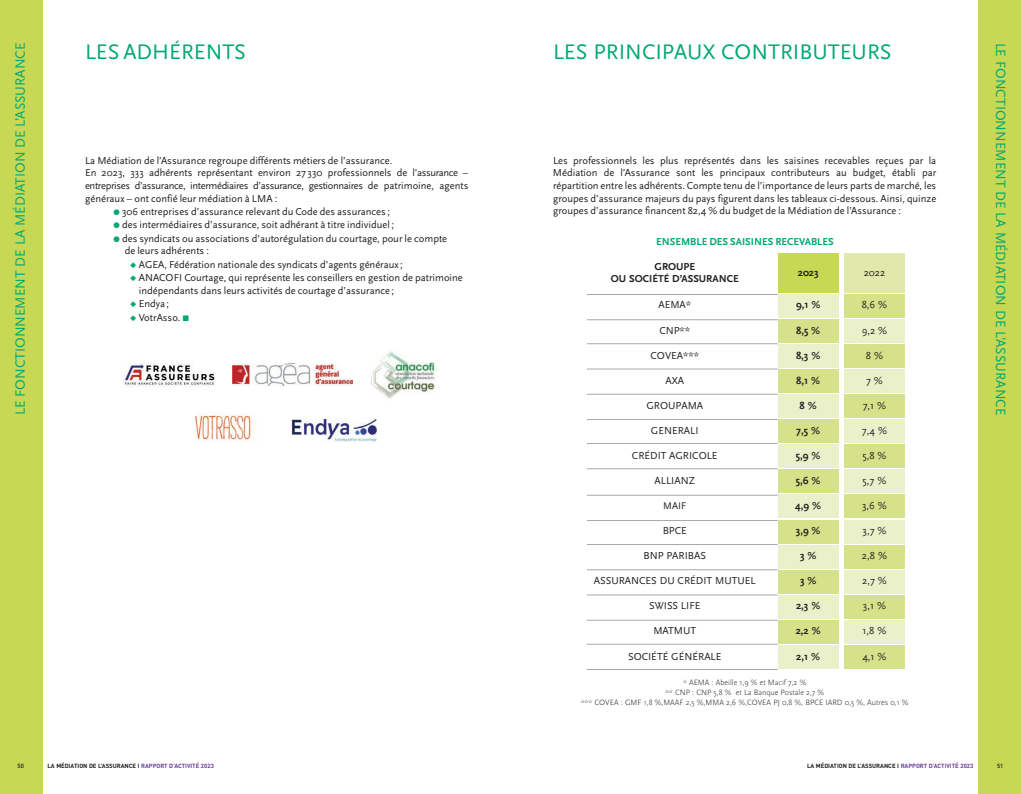
<style>
.page{position:relative;width:1021px;height:794px;background:#fff}
.page>*{position:absolute;margin:0;border:0;box-sizing:border-box;transform-origin:0 0}
.t1{font:22px "Scala Sans";color:#00a874}
.t2{font:14px "Scala Sans";color:#00a874}
.t3{font:10.6px "Scala Sans";color:#231f20}
.t4{font:700 10.6px "Scala Sans";color:#231f20}
.t5{font:10.5px/12.6px "Scala Sans";color:#231f20}
.t6{font:700 10.5px/12.6px "Scala Sans";color:#231f20;text-align:center}
.t7{font:700 10.5px "Scala Sans";color:#00a874}
.t8{font:10.1px "Scala Sans";color:#231f20}
.t9{font:300 8px/9.6px "Scala Sans";color:#231f20;text-align:center}
.t10{font:700 6px "DIN";color:#231f20}
.t11{font:500 6px "DIN";color:#231f20}
.s1{color:#00a874}
.s2{color:#6b3e98}
</style>
<div class="page">
<div style="left:844px;top:294px;width:60px;height:24px;background:#d6e289"></div>
<div style="left:844px;top:319px;width:60px;height:24px;background:#eaf1ca"></div>
<div style="left:844px;top:344px;width:60px;height:24px;background:#d6e289"></div>
<div style="left:844px;top:369px;width:60px;height:24px;background:#eaf1ca"></div>
<div style="left:844px;top:419px;width:60px;height:24px;background:#eaf1ca"></div>
<div style="left:844px;top:394px;width:60px;height:24px;background:#d6e289"></div>
<div style="left:844px;top:444px;width:60px;height:24px;background:#d6e289"></div>
<div style="left:844px;top:253px;width:60px;height:40px;background:#e0e9a9"></div>
<div style="left:844px;top:469px;width:60px;height:24px;background:#eaf1ca"></div>
<div style="left:844px;top:494px;width:60px;height:24px;background:#d6e289"></div>
<div style="left:844px;top:520px;width:60px;height:23px;background:#eaf1ca"></div>
<div style="left:844px;top:545px;width:60px;height:23px;background:#d6e289"></div>
<div style="left:844px;top:595px;width:60px;height:23px;background:#d6e289"></div>
<div style="left:844px;top:570px;width:60px;height:23px;background:#eaf1ca"></div>
<div style="left:844px;top:620px;width:60px;height:23px;background:#eaf1ca"></div>
<div style="left:844px;top:645px;width:60px;height:24px;background:#d6e289"></div>
<div style="left:777px;top:294px;width:61px;height:24px;background:#eaf1ca"></div>
<div style="left:777px;top:319px;width:61px;height:24px;background:#d6e289"></div>
<div style="left:777px;top:344px;width:61px;height:24px;background:#eaf1ca"></div>
<div style="left:777px;top:369px;width:61px;height:24px;background:#d6e289"></div>
<div style="left:777px;top:419px;width:61px;height:24px;background:#d6e289"></div>
<div style="left:777px;top:394px;width:61px;height:24px;background:#eaf1ca"></div>
<div style="left:777px;top:444px;width:61px;height:24px;background:#eaf1ca"></div>
<div style="left:777px;top:253px;width:61px;height:40px;background:#c6d854"></div>
<div style="left:777px;top:469px;width:61px;height:24px;background:#d6e289"></div>
<div style="left:777px;top:494px;width:61px;height:24px;background:#eaf1ca"></div>
<div style="left:777px;top:520px;width:61px;height:23px;background:#d6e289"></div>
<div style="left:777px;top:545px;width:61px;height:23px;background:#eaf1ca"></div>
<div style="left:777px;top:595px;width:61px;height:23px;background:#eaf1ca"></div>
<div style="left:777px;top:570px;width:61px;height:23px;background:#d6e289"></div>
<div style="left:777px;top:620px;width:61px;height:23px;background:#d6e289"></div>
<div style="left:777px;top:645px;width:61px;height:24px;background:#eaf1ca"></div>
<div style="left:0;top:0;width:43px;height:794px;background:#c6d854"></div>
<div style="left:978px;top:0;width:42px;height:794px;background:#c6d854"></div>
<img style="left:370px;top:351px;width:65px;height:48px">
<img style="left:124px;top:363px;width:92px;height:24px">
<img style="left:233px;top:364px;width:120px;height:21px">
<img style="left:195px;top:414px;width:56px;height:28px">
<img style="left:291px;top:418px;width:87px;height:24px">
<hr style="left:587px;top:294px;width:190px;height:1px;background:#a8a9ad">
<hr style="left:587px;top:319px;width:190px;height:1px;background:#a8a9ad">
<hr style="left:587px;top:343px;width:190px;height:1px;background:#a8a9ad">
<hr style="left:587px;top:369px;width:190px;height:1px;background:#a8a9ad">
<hr style="left:587px;top:394px;width:190px;height:1px;background:#a8a9ad">
<hr style="left:587px;top:419px;width:190px;height:1px;background:#a8a9ad">
<hr style="left:587px;top:443px;width:190px;height:1px;background:#a8a9ad">
<hr style="left:587px;top:468px;width:190px;height:1px;background:#a8a9ad">
<hr style="left:587px;top:495px;width:190px;height:1px;background:#a8a9ad">
<hr style="left:587px;top:520px;width:190px;height:1px;background:#a8a9ad">
<hr style="left:587px;top:544px;width:190px;height:1px;background:#a8a9ad">
<hr style="left:587px;top:569px;width:190px;height:1px;background:#a8a9ad">
<hr style="left:587px;top:595px;width:190px;height:1px;background:#a8a9ad">
<hr style="left:587px;top:620px;width:190px;height:1px;background:#a8a9ad">
<hr style="left:587px;top:644px;width:190px;height:1px;background:#a8a9ad">
<hr style="left:587px;top:669px;width:190px;height:1px;background:#a8a9ad">
<h1 class="t1" style="left:85px;top:38px;width:162px">LES ADHÉRENTS</h1>
<h1 class="t1" style="left:553px;top:38px;width:340px">LES PRINCIPAUX CONTRIBUTEURS</h1>
<h2 class="t2" style="left:12px;top:415px;width:374px;rotate:-90deg">LE FONCTIONNEMENT DE LA MÉDIATION DE L’ASSURANCE</h2>
<h2 class="t2" style="left:1009px;top:43px;width:374px;rotate:90deg">LE FONCTIONNEMENT DE LA MÉDIATION DE L’ASSURANCE</h2>
<p class="t5" style="left:85px;top:154px;width:385px">La Médiation de l’Assurance regroupe différents métiers de l’assurance.<br>En 2023, 333 adhérents représentant environ 27 330 professionnels de l’assurance – entreprises d’assurance, intermédiaires d’assurance, gestionnaires de patrimoine, agents généraux – ont confié leur médiation à LMA :</p>
<p class="t5" style="left:113px;top:205px;width:278px"><span class="s1">●</span> 306 entreprises d’assurance relevant du Code des assurances ;</p>
<p class="t5" style="left:113px;top:218px;width:282px"><span class="s1">●</span> des intermédiaires d’assurance, soit adhérant à titre individuel ;</p>
<p class="t5" style="left:125px;top:232px;width:324px;text-indent:-11px"><span class="s1">●</span> des syndicats ou associations d’autorégulation du courtage, pour le compte de leurs adhérents :</p>
<p class="t5" style="left:130px;top:258px;width:274px"><span class="s1">◆</span> AGEA, Fédération nationale des syndicats d’agents généraux ;</p>
<p class="t5" style="left:139px;top:271px;width:325px;text-indent:-9px"><span class="s1">◆</span> ANACOFI Courtage, qui représente les conseillers en gestion de patrimoine indépendants dans leurs activités de courtage d’assurance ;</p>
<p class="t5" style="left:130px;top:297px;width:41px"><span class="s1">◆</span> Endya ;</p>
<p class="t5" style="left:130px;top:311px;width:60px"><span class="s1">◆</span> VotrAsso. <span class="s1">■</span></p>
<p class="t5" style="left:553px;top:154px;width:385px;text-align:justify">Les professionnels les plus représentés dans les saisines recevables reçues par la Médiation de l’Assurance sont les principaux contributeurs au budget, établi par répartition entre les adhérents. Compte tenu de l’importance de leurs parts de marché, les groupes d’assurance majeurs du pays figurent dans les tableaux ci-dessous. Ainsi, quinze groupes d’assurance financent 82,4 % du budget de la Médiation de l’Assurance :</p>
<p class="t7" style="left:656px;top:235px;width:179px">ENSEMBLE DES SAISINES RECEVABLES</p>
<p class="t6" style="left:611px;top:260px;width:129px">GROUPE<br>OU SOCIÉTÉ D’ASSURANCE</p>
<p class="t6" style="left:797px;top:266px;width:22px">2023</p>
<p class="t5" style="left:863px;top:266px;width:23px">2022</p>
<p class="t3" style="left:861px;top:298px;width:27px">8,6 %</p>
<p class="t3" style="left:861px;top:324px;width:27px">9,2 %</p>
<p class="t3" style="left:865px;top:349px;width:19px">8 %</p>
<p class="t3" style="left:866px;top:374px;width:18px">7 %</p>
<p class="t4" style="left:796px;top:298px;width:26px">9,1 %</p>
<p class="t4" style="left:796px;top:324px;width:26px">8,5 %</p>
<p class="t4" style="left:796px;top:349px;width:26px">8,3 %</p>
<p class="t4" style="left:796px;top:374px;width:25px">8,1 %</p>
<p class="t3" style="left:658px;top:298px;width:34px">AEMA*</p>
<p class="t3" style="left:659px;top:324px;width:32px">CNP**</p>
<p class="t3" style="left:650px;top:349px;width:50px">COVEA***</p>
<p class="t3" style="left:665px;top:374px;width:20px">AXA</p>
<p class="t4" style="left:799px;top:399px;width:19px">8 %</p>
<p class="t3" style="left:862px;top:399px;width:25px">7,1 %</p>
<p class="t3" style="left:646px;top:399px;width:58px">GROUPAMA</p>
<p class="t3" style="left:651px;top:424px;width:49px">GENERALI</p>
<p class="t4" style="left:796px;top:424px;width:25px">7,5 %</p>
<p class="t3" style="left:862px;top:424px;width:26px">7,4 %</p>
<p class="t3" style="left:632px;top:449px;width:87px">CRÉDIT AGRICOLE</p>
<p class="t4" style="left:795px;top:449px;width:26px">5,9 %</p>
<p class="t3" style="left:862px;top:449px;width:26px">5,8 %</p>
<p class="t3" style="left:654px;top:474px;width:42px">ALLIANZ</p>
<p class="t8" style="left:663px;top:499px;width:25px">MAIF</p>
<p class="t3" style="left:662px;top:524px;width:26px">BPCE</p>
<p class="t3" style="left:643px;top:549px;width:64px">BNP PARIBAS</p>
<p class="t4" style="left:795px;top:474px;width:26px">5,6 %</p>
<p class="t4" style="left:795px;top:499px;width:27px">4,9 %</p>
<p class="t4" style="left:795px;top:524px;width:26px">3,9 %</p>
<p class="t4" style="left:800px;top:549px;width:18px">3 %</p>
<p class="t3" style="left:862px;top:474px;width:25px">5,7 %</p>
<p class="t3" style="left:862px;top:499px;width:26px">3,6 %</p>
<p class="t3" style="left:862px;top:524px;width:25px">3,7 %</p>
<p class="t3" style="left:862px;top:549px;width:27px">2,8 %</p>
<p class="t3" style="left:593px;top:574px;width:163px">ASSURANCES DU CRÉDIT MUTUEL</p>
<p class="t4" style="left:800px;top:574px;width:18px">3 %</p>
<p class="t3" style="left:862px;top:574px;width:26px">2,7 %</p>
<p class="t3" style="left:649px;top:599px;width:53px">SWISS LIFE</p>
<p class="t4" style="left:796px;top:599px;width:26px">2,3 %</p>
<p class="t3" style="left:862px;top:599px;width:25px">3,1 %</p>
<p class="t3" style="left:862px;top:624px;width:25px">1,8 %</p>
<p class="t4" style="left:795px;top:624px;width:26px">2,2 %</p>
<p class="t4" style="left:796px;top:650px;width:25px">2,1 %</p>
<p class="t3" style="left:653px;top:624px;width:44px">MATMUT</p>
<p class="t3" style="left:628px;top:650px;width:95px">SOCIÉTÉ GÉNÉRALE</p>
<p class="t3" style="left:862px;top:650px;width:26px">4,1 %</p>
<p class="t9" style="left:580px;top:678px;width:329px">* AEMA : Abeille 1,9 % et Macif 7,2 %<br>** CNP : CNP 5,8 % et La Banque Postale 2,7 %<br>*** COVEA : GMF 1,8 %,MAAF 2,5 %,MMA 2,6 %,COVEA PJ 0,8 %, BPCE IARD 0,5 %, Autres 0,1 %</p>
<p class="t11" style="left:17px;top:762px;width:8px">50</p>
<p class="t10" style="left:48px;top:762px;width:168px">LA MÉDIATION DE L’ASSURANCE I <span class="s2">RAPPORT D’ACTIVITÉ 2023</span></p>
<p class="t10" style="left:807px;top:762px;width:168px">LA MÉDIATION DE L’ASSURANCE I <span class="s2">RAPPORT D’ACTIVITÉ 2023</span></p>
<p class="t11" style="left:997px;top:762px;width:8px">51</p>
</div>
